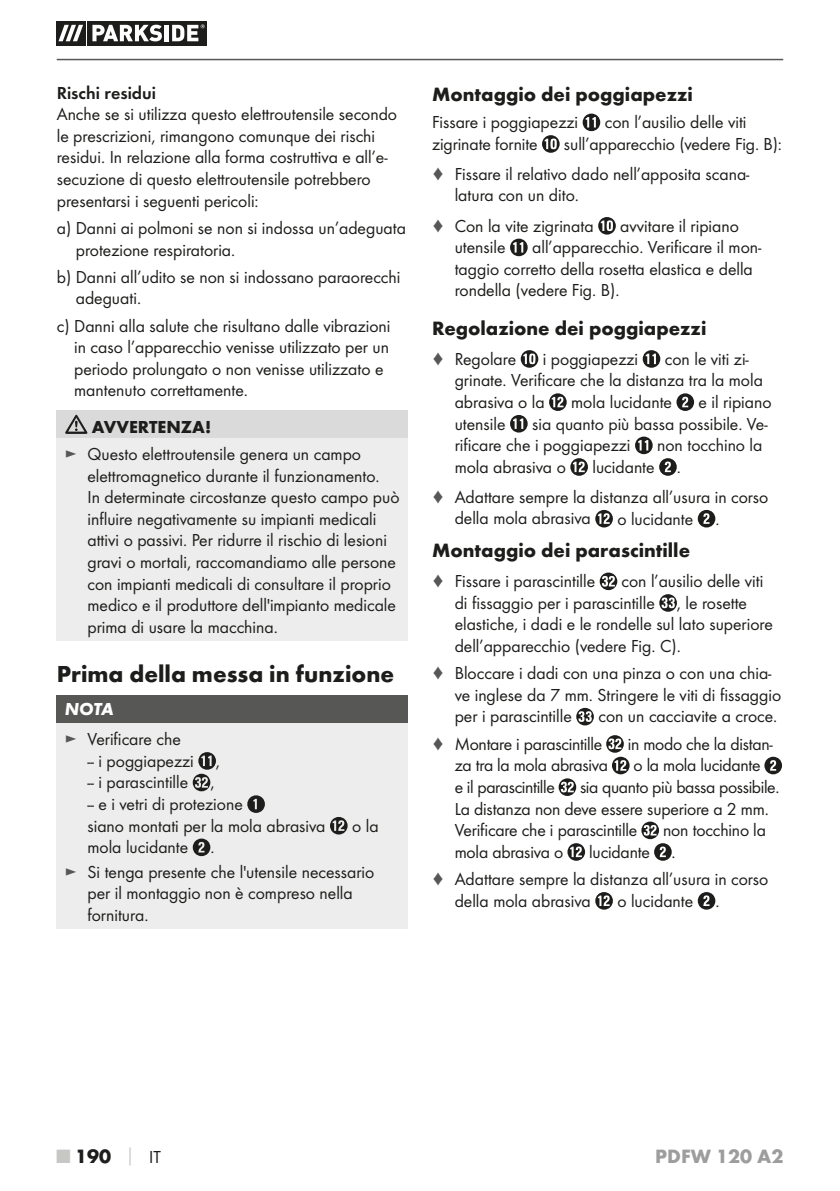
<style>
.page{position:relative;width:840px;height:1191px;background:#fff}
.page>*{position:absolute;margin:0;border:0;box-sizing:border-box;transform-origin:0 0}
.t1{font:700 24px "Futura";color:#1d1d1b}
.t2{font:700 20px "Futura";color:#1d1d1b}
.t3{font:700 20px "Futura";color:#9d9d9d}
.t4{font:18px/21.6px "Futura Boo";color:#1d1d1b}
.t5{font:18px "Futura Boo";letter-spacing:-.02em;color:#1d1d1b}
.t6{font:18px "Futura Dem";color:#1d1d1b}
.t7{font:700 18px "Futura";color:#1d1d1b}
.t8{font:italic 700 18px "Futura";color:#fff}
.s1{color:#575756}
.s2{color:#c7c7c6}
.s3{font-size:18px;color:#c7c7c6}
.s4{font-family:"Futura Boo";font-weight:400;font-size:18px}
</style>
<div class="page">
<hr style="left:57px;top:59px;width:725px;height:1px;background:#575756">
<svg style="left:85px;top:21px;width:122px;height:24px"></svg>
<div style="left:56px;top:21px;width:29px;height:24px;background:#1d1d1b"></div>
<div style="left:87px;top:21px;width:119px;height:24px;background:#1d1d1b"></div>
<svg style="left:58px;top:25px;width:25px;height:16px"></svg>
<svg style="left:92px;top:25px;width:70px;height:16px"></svg>
<hr style="left:164px;top:25px;width:4px;height:16px;background:#fff">
<svg style="left:172px;top:24px;width:32px;height:17px"></svg>
<div style="left:57px;top:410px;width:351px;height:28px;background:#dadada"></div>
<div style="left:57px;top:438px;width:351px;height:203px;background:#ededed"></div>
<svg style="left:65px;top:415px;width:22px;height:19px"></svg>
<div style="left:57px;top:695px;width:351px;height:28px;background:#575756"></div>
<div style="left:57px;top:723px;width:351px;height:205px;background:#ededed"></div>
<svg style="left:193px;top:752px;width:23px;height:39px"></svg>
<svg style="left:247px;top:795px;width:18px;height:18px"></svg>
<svg style="left:330px;top:817px;width:17px;height:17px"></svg>
<svg style="left:193px;top:838px;width:17px;height:18px"></svg>
<svg style="left:582px;top:114px;width:18px;height:17px"></svg>
<svg style="left:542px;top:135px;width:17px;height:18px"></svg>
<svg style="left:598px;top:217px;width:17px;height:18px"></svg>
<svg style="left:510px;top:239px;width:17px;height:17px"></svg>
<svg style="left:520px;top:350px;width:18px;height:18px"></svg>
<svg style="left:642px;top:350px;width:18px;height:18px"></svg>
<svg style="left:549px;top:393px;width:17px;height:18px"></svg>
<svg style="left:676px;top:393px;width:17px;height:18px"></svg>
<svg style="left:510px;top:415px;width:17px;height:17px"></svg>
<svg style="left:635px;top:436px;width:17px;height:18px"></svg>
<svg style="left:570px;top:458px;width:17px;height:18px"></svg>
<svg style="left:659px;top:458px;width:17px;height:18px"></svg>
<svg style="left:595px;top:510px;width:17px;height:17px"></svg>
<svg style="left:697px;top:510px;width:18px;height:17px"></svg>
<svg style="left:599px;top:572px;width:18px;height:18px"></svg>
<svg style="left:659px;top:594px;width:17px;height:18px"></svg>
<svg style="left:576px;top:708px;width:17px;height:17px"></svg>
<svg style="left:606px;top:735px;width:23px;height:39px"></svg>
<svg style="left:764px;top:756px;width:17px;height:18px"></svg>
<svg style="left:558px;top:778px;width:18px;height:18px"></svg>
<svg style="left:567px;top:843px;width:17px;height:17px"></svg>
<svg style="left:641px;top:821px;width:30px;height:39px"></svg>
<svg style="left:595px;top:892px;width:17px;height:17px"></svg>
<svg style="left:697px;top:892px;width:18px;height:17px"></svg>
<p class="t6" style="left:57px;top:84px;width:101px">Rischi residui</p>
<p class="t4" style="left:57px;top:104px;width:342px">Anche se si utilizza questo elettroutensile secondo le prescrizioni, rimangono comunque dei rischi residui. In relazione alla forma costruttiva e all’e&shy;secuzione di questo elettroutensile potrebbero presentarsi i seguenti pericoli:</p>
<p class="t4" style="left:76px;top:218px;width:331px;text-indent:-19px">a) Danni ai polmoni se non si indossa un’adeguata protezione respiratoria.</p>
<p class="t4" style="left:76px;top:267px;width:326px;text-indent:-19px">b) Danni all’udito se non si indossano paraorecchi adeguati.</p>
<p class="t4" style="left:74px;top:316px;width:317px;text-indent:-17px">c) Danni alla salute che risultano dalle vibrazioni in caso l’apparecchio venisse utilizzato per un periodo prolungato o non venisse utilizzato e mantenuto correttamente.</p>
<p class="t7" style="left:92px;top:419px;width:121px">AVVERTENZA!</p>
<p class="t4" style="left:87px;top:444px;width:313px;text-indent:-23px"><span class="s1">►</span> Questo elettroutensile genera un campo elettromagnetico durante il funzionamento.<br>In determinate circostanze questo campo può influire negativamente su impianti medicali attivi o passivi. Per ridurre il rischio di lesioni gravi o mortali, raccomandiamo alle persone con impianti medicali di consultare il proprio medico e il produttore dell'impianto medicale prima di usare la macchina.</p>
<h1 class="t1" style="left:57px;top:663px;width:339px">Prima della messa in funzione</h1>
<p class="t8" style="left:65px;top:703px;width:50px">NOTA</p>
<p class="t4" style="left:87px;top:729px;width:239px;text-indent:-23px"><span class="s1">►</span> Verificare che<br>-- i poggiapezzi ,<br>-- i parascintille ,<br>-- e i vetri di protezione<br>siano montati per la mola abrasiva</p>
<p class="t4" style="left:352px;top:815px;width:28px">o la</p>
<p class="t4" style="left:65px;top:835px;width:311px;line-height:24.4px;text-indent:23px">mola lucidante .<br><span class="s1">►</span> Si tenga presente che l'utensile necessario</p>
<p class="t4" style="left:87px;top:883px;width:267px">per il montaggio non è compreso nella fornitura.</p>
<p class="t2" style="left:432px;top:86px;width:262px">Montaggio dei poggiapezzi</p>
<p class="t4" style="left:432px;top:112px;width:147px">Fissare i poggiapezzi</p>
<p class="t4" style="left:604px;top:112px;width:143px">con l’ausilio delle viti</p>
<p class="t4" style="left:432px;top:134px;width:107px">zigrinate fornite</p>
<p class="t4" style="left:432px;top:130px;width:351px;line-height:30px;text-indent:132px">sull’apparecchio (vedere Fig. B): <span class="s1">♦</span> Fissare il relativo dado nell’apposita scana-</p>
<p class="t4" style="left:432px;top:181px;width:163px;line-height:30px;text-align:center">latura con un dito.<br><span class="s1">♦</span> Con la vite zigrinata</p>
<p class="t4" style="left:620px;top:216px;width:120px">avvitare il ripiano</p>
<p class="t4" style="left:454px;top:237px;width:308px;text-indent:77px">all’apparecchio. Verificare il mon&shy;taggio corretto della rosetta elastica e della rondella (vedere Fig. B).</p>
<p class="t2" style="left:432px;top:319px;width:276px">Regolazione dei poggiapezzi</p>
<p class="t4" style="left:432px;top:349px;width:86px"><span class="s1">♦</span> Regolare</p>
<p class="t4" style="left:542px;top:349px;width:97px">i poggiapezzi</p>
<p class="t4" style="left:454px;top:237px;width:52px">utensile</p>
<p class="t4" style="left:454px;top:349px;width:309px;text-indent:210px">con le viti zi&shy;grinate. Verificare che la distanza tra la mola abrasiva o la</p>
<p class="t4" style="left:571px;top:392px;width:102px">mola lucidante</p>
<p class="t4" style="left:698px;top:392px;width:74px">e il ripiano</p>
<p class="t4" style="left:454px;top:413px;width:52px">utensile</p>
<p class="t4" style="left:454px;top:413px;width:314px;text-indent:77px">sia quanto più bassa possibile. Ve&shy;rificare che i poggiapezzi</p>
<p class="t4" style="left:656px;top:435px;width:107px">non tocchino la</p>
<p class="t4" style="left:432px;top:452px;width:338px;line-height:30px;text-indent:160px">lucidante .<br><span class="s1">♦</span> Adattare sempre la distanza all’usura in corso</p>
<p class="t4" style="left:454px;top:508px;width:137px">della mola abrasiva</p>
<p class="t4" style="left:617px;top:508px;width:103px">o lucidante .</p>
<p class="t2" style="left:432px;top:542px;width:259px">Montaggio dei parascintille</p>
<p class="t4" style="left:432px;top:571px;width:165px"><span class="s1">♦</span> Fissare i parascintille</p>
<p class="t4" style="left:454px;top:457px;width:113px">mola abrasiva o</p>
<p class="t4" style="left:454px;top:571px;width:319px;text-indent:167px">con l’ausilio delle viti di fissaggio per i parascintille , le rosette elastiche, i dadi e le rondelle sul lato superiore dell’apparecchio (vedere Fig. C).</p>
<p class="t4" style="left:454px;top:663px;width:328px;text-indent:-23px"><span class="s1">♦</span> Bloccare i dadi con una pinza o con una chia&shy;ve inglese da 7 mm. Stringere le viti di fissaggio per i parascintille</p>
<p class="t4" style="left:432px;top:703px;width:346px;line-height:27.2px;text-indent:166px">con un cacciavite a croce. <span class="s1">♦</span> Montare i parascintille</p>
<p class="t4" style="left:627px;top:733px;width:146px">in modo che la distan-</p>
<p class="t4" style="left:454px;top:755px;width:155px">za tra la mola abrasiva</p>
<p class="t4" style="left:633px;top:755px;width:128px">o la mola lucidante</p>
<p class="t5" style="left:454px;top:778px;width:102px">e il parascintille</p>
<p class="t4" style="left:454px;top:777px;width:326px;text-indent:125px">sia quanto più bassa possibile.<br>La distanza non deve essere superiore a 2 mm.<br>Verificare che i parascintille</p>
<p class="t4" style="left:662px;top:820px;width:104px">non tocchino la</p>
<p class="t4" style="left:432px;top:839px;width:338px;line-height:27.2px;text-indent:157px">lucidante .<br><span class="s1">♦</span> Adattare sempre la distanza all’usura in corso</p>
<p class="t4" style="left:454px;top:890px;width:137px">della mola abrasiva</p>
<p class="t4" style="left:617px;top:890px;width:103px">o lucidante .</p>
<p class="t4" style="left:454px;top:841px;width:110px">mola abrasiva o</p>
<p class="t2" style="left:57px;top:1147px;width:105px"><span class="s2">■</span> 190 <span class="s3">│</span> <span class="s4">IT</span></p>
<p class="t3" style="left:655px;top:1147px;width:130px">PDFW 120 A2</p>
</div>
